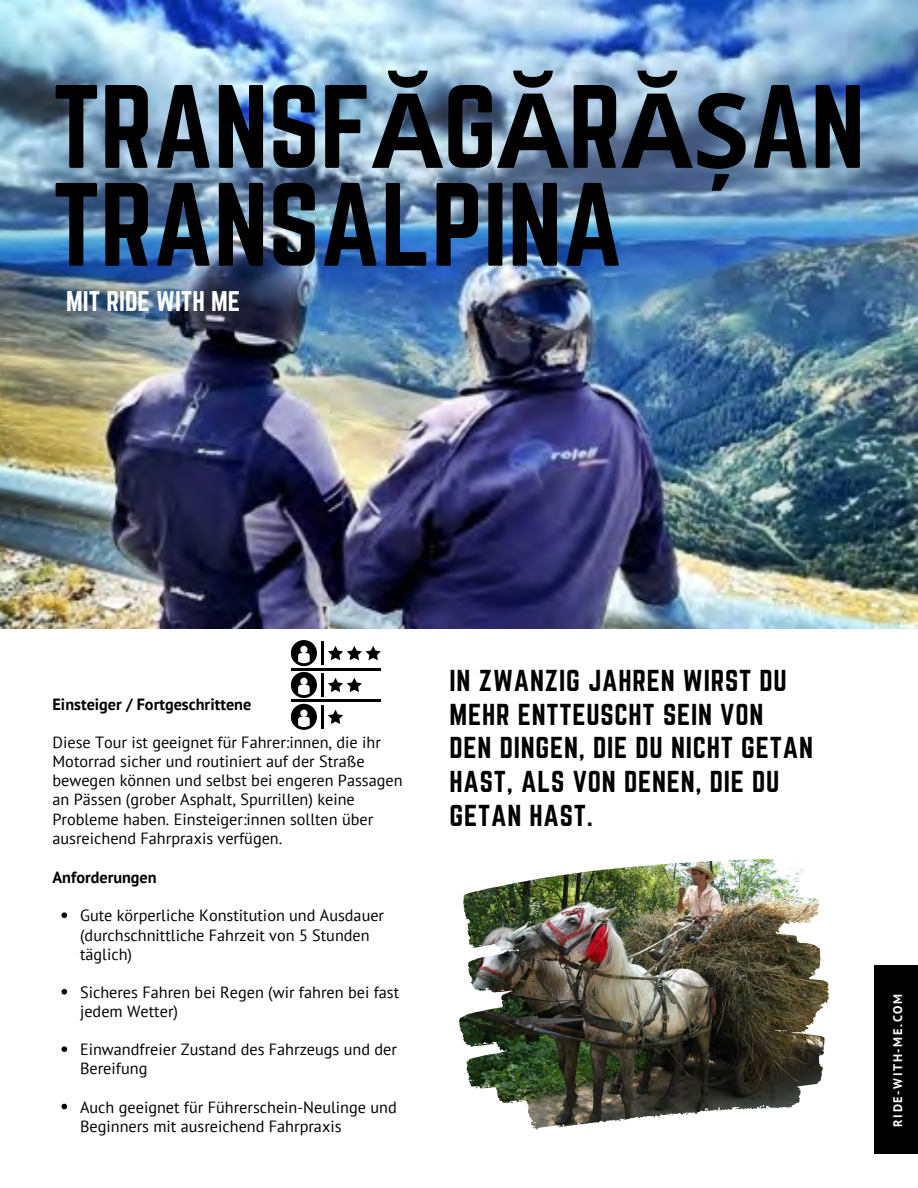
<style>
.page{position:relative;width:918px;height:1188px;background:#fff}
.page>*{position:absolute;margin:0;border:0;box-sizing:border-box;transform-origin:0 0}
.t1{font:103.5px "Norwester";color:#000}
.t2{font:26.4px/33.8px "Norwester";letter-spacing:.03em;color:#000}
.t3{font:24.9px "Norwester";color:#fff}
.t4{font:16.2px/19px "PT Sans";color:#000}
.t5{font:700 16.2px "PT Sans";color:#000}
.t6{font:700 12.45px "PT Sans";letter-spacing:.13em;color:#fff}
.s1{font-family:"Noto Sans";font-weight:700}
</style>
<div class="page">
<svg style="left:61px;top:652px;width:814px;height:502px"></svg>
<img style="left:0;top:0;width:918px;height:629px">
<div style="left:875px;top:965px;width:43px;height:189px;background:#000"></div>
<img style="left:776px;top:873px;width:53px;height:118px">
<svg style="left:328px;top:646px;width:53px;height:14px"></svg>
<svg style="left:328px;top:678px;width:34px;height:14px"></svg>
<svg style="left:328px;top:710px;width:15px;height:14px"></svg>
<hr style="left:321px;top:641px;width:3px;height:24px;background:#000">
<hr style="left:321px;top:673px;width:3px;height:24px;background:#000">
<hr style="left:321px;top:705px;width:3px;height:23px;background:#000">
<hr style="left:291px;top:668px;width:90px;height:2px;background:#000">
<hr style="left:291px;top:699px;width:90px;height:3px;background:#000">
<svg style="left:291px;top:640px;width:26px;height:26px"></svg>
<svg style="left:291px;top:672px;width:26px;height:26px"></svg>
<svg style="left:291px;top:704px;width:26px;height:26px"></svg>
<svg style="left:62px;top:912px;width:5px;height:6px"></svg>
<svg style="left:62px;top:989px;width:5px;height:6px"></svg>
<svg style="left:62px;top:1046px;width:5px;height:6px"></svg>
<svg style="left:62px;top:1104px;width:5px;height:5px"></svg>
<p class="t1" style="left:53px;top:64px;width:814px">TRANSF<span class="s1">Ă</span>G<span class="s1">Ă</span>R<span class="s1">ĂȘ</span>AN</p>
<p class="t1" style="left:53px;top:162px;width:572px">TRANSALPINA</p>
<p class="t3" style="left:66px;top:286px;width:175px">MIT RIDE WITH ME</p>
<p class="t5" style="left:53px;top:693px;width:200px">Einsteiger / Fortgeschrittene</p>
<p class="t4" style="left:53px;top:732px;width:352px">Diese Tour ist geeignet für Fahrer:innen, die ihr Motorrad sicher und routiniert auf der Straße bewegen können und selbst bei engeren Passagen an Pässen (grober Asphalt, Spurrillen) keine Probleme haben. Einsteiger:innen sollten über ausreichend Fahrpraxis verfügen.</p>
<p class="t5" style="left:53px;top:867px;width:106px">Anforderungen</p>
<p class="t4" style="left:80px;top:906px;width:306px">Gute körperliche Konstitution und Ausdauer (durchschnittliche Fahrzeit von 5 Stunden täglich)</p>
<p class="t4" style="left:80px;top:982px;width:321px">Sicheres Fahren bei Regen (wir fahren bei fast jedem Wetter)</p>
<p class="t4" style="left:80px;top:1040px;width:318px">Einwandfreier Zustand des Fahrzeugs und der<br>Bereifung</p>
<p class="t4" style="left:80px;top:1097px;width:318px">Auch geeignet für Führerschein-Neulinge und<br>Beginners mit ausreichend Fahrpraxis</p>
<p class="t2" style="left:450px;top:663px;width:365px">IN ZWANZIG JAHREN WIRST DU<br>MEHR ENTTEUSCHT SEIN VON<br>DEN DINGEN, DIE DU NICHT GETAN<br>HAST, ALS VON DENEN, DIE DU<br>GETAN HAST.</p>
<p class="t6" style="left:889px;top:1127px;width:134px;rotate:-90deg">RIDE-WITH-ME.COM</p>
</div>
